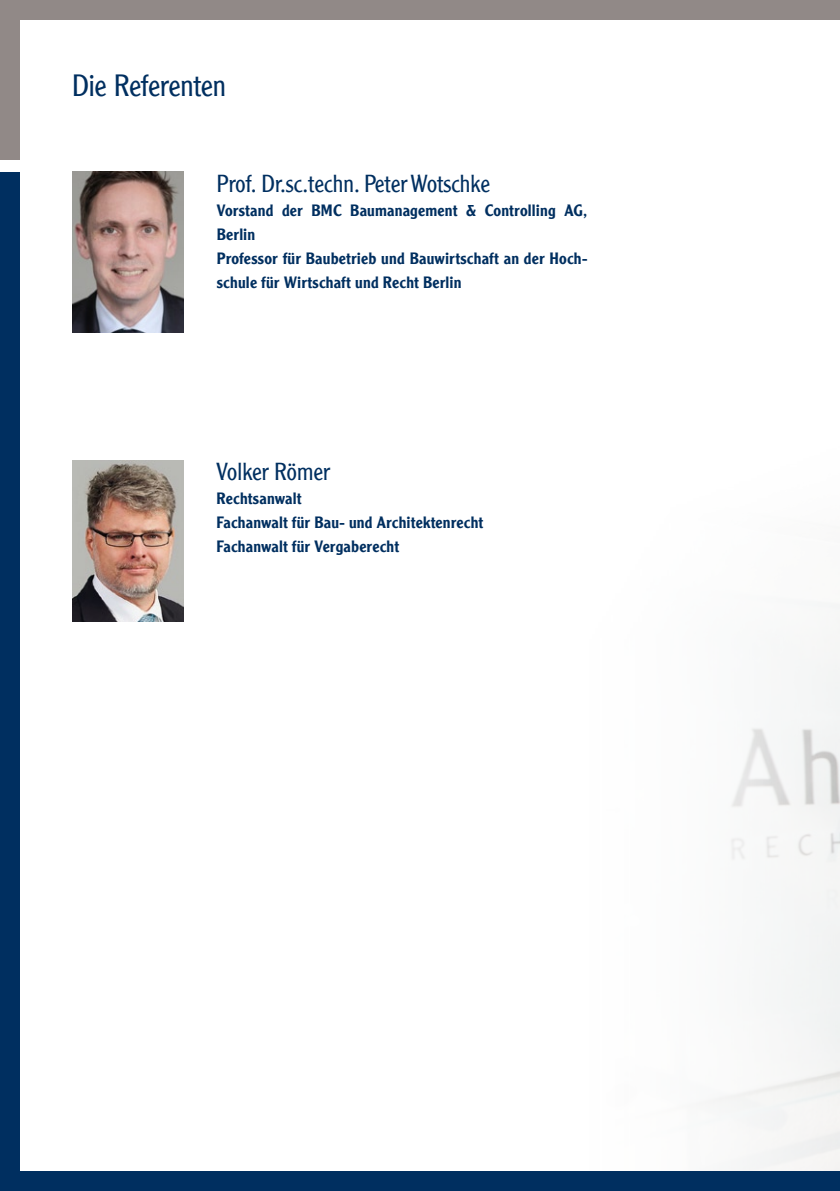
<style>
.page{position:relative;width:840px;height:1191px;background:#fff}
.page>*{position:absolute;margin:0;border:0;box-sizing:border-box;transform-origin:0 0}
.t1{font:300 30px "Clearface Gothic LT";letter-spacing:-.01em;color:#002f60}
.t2{font:300 24px "Clearface Gothic LT";color:#002f60}
.t3{font:500 16px/24px "Clearface Gothic LT";letter-spacing:.01em;color:#002f60}
</style>
<div class="page">
<div style="left:709px;top:604px;width:130px;height:567px;background:#f6f7f7"></div>
<div style="left:0;top:10px;width:19px;height:149px;background:#918987"></div>
<div style="left:0;top:0;width:839px;height:19px;background:#918987"></div>
<div style="left:0;top:1171px;width:839px;height:20px;background:#002f60"></div>
<div style="left:0;top:173px;width:19px;height:1018px;background:#002f60"></div>
<img style="left:72px;top:460px;width:112px;height:161px">
<img style="left:72px;top:171px;width:111px;height:162px">
<h1 class="t1" style="left:72px;top:67px;width:155px">Die Referenten</h1>
<h2 class="t2" style="left:217px;top:169px;width:275px">Prof. Dr.sc.techn. Peter Wotschke</h2>
<p class="t3" style="left:217px;top:198px;width:372px">Vorstand der BMC Baumanagement &amp; Controlling AG, Berlin<br>Professor für Baubetrieb und Bauwirtschaft an der Hoch&shy;schule für Wirtschaft und Recht Berlin</p>
<h2 class="t2" style="left:216px;top:457px;width:115px">Volker Römer</h2>
<p class="t3" style="left:216px;top:486px;width:268px">Rechtsanwalt<br>Fachanwalt für Bau- und Architektenrecht<br>Fachanwalt für Vergaberecht</p>
</div>
